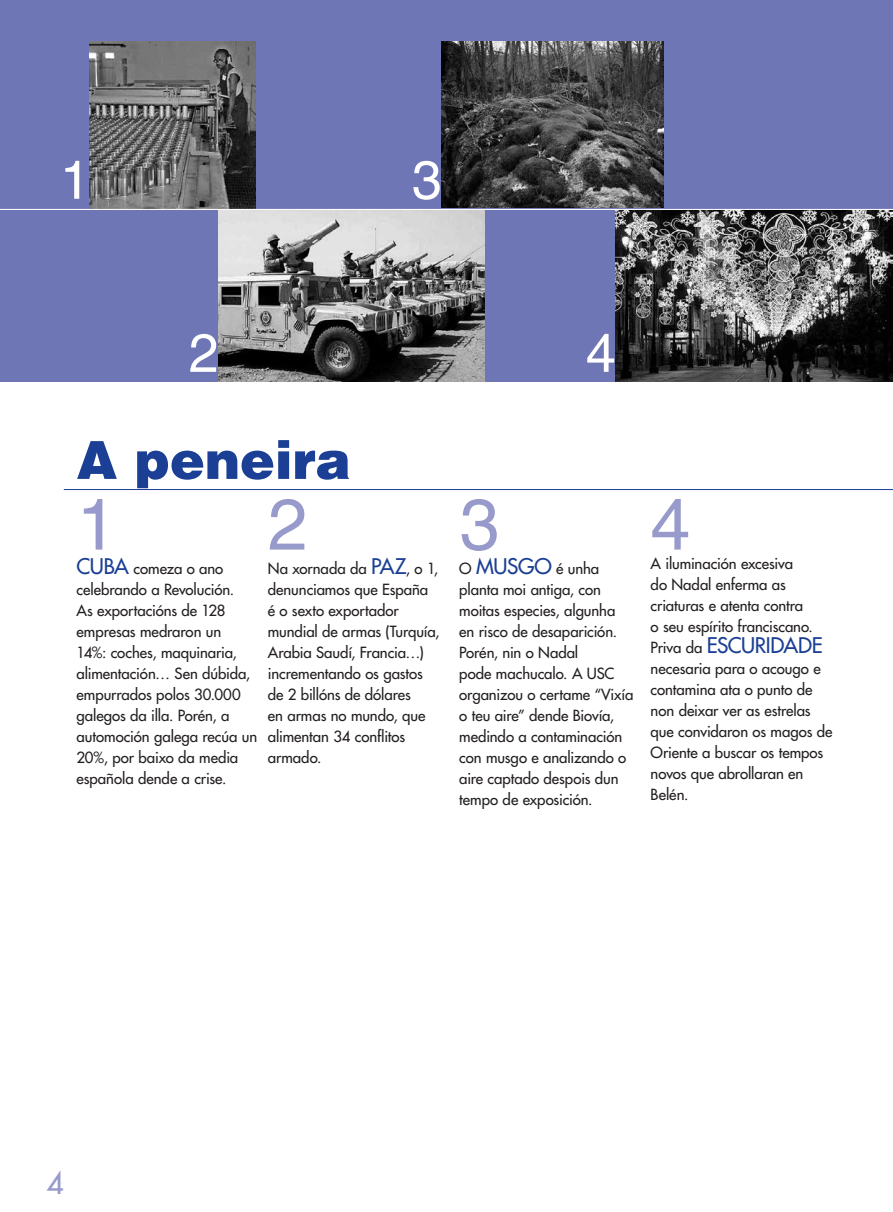
<style>
.page{position:relative;width:893px;height:1212px;background:#fff}
.page>*{position:absolute;margin:0;border:0;box-sizing:border-box;transform-origin:0 0}
.t1{font:72px "Helvetica LT Std";color:#979aca}
.t2{font:54px "Helvetica LT Std";color:#fff}
.t3{font:900 52.5px "Helvetica LT Std";color:#1b3f94}
.t4{font:500 30px "Futura Std";color:#979aca}
.t5{font:500 21px "Futura Std";letter-spacing:-.02em;color:#1b3f94}
.t6{font:500 15px/21px "Futura Std";letter-spacing:-.005em;color:#231f20}
.s1{font-size:21px;color:#1b3f94}
.s2{font-size:15px;color:#231f20}
</style>
<div class="page">
<hr style="left:64px;top:489px;width:829px;height:1px;background:#1b3f94">
<div style="left:0;top:0;width:893px;height:382px;background:#6f76b5"></div>
<img style="left:219px;top:210px;width:266px;height:172px">
<img style="left:616px;top:210px;width:277px;height:172px">
<img style="left:90px;top:41px;width:166px;height:168px">
<img style="left:442px;top:41px;width:221px;height:167px">
<hr style="left:0;top:209px;width:893px;height:1px;background:#fff">
<h2 class="t2" style="left:60px;top:148px;width:32px">1</h2>
<h2 class="t2" style="left:412px;top:148px;width:32px">3</h2>
<h2 class="t2" style="left:189px;top:322px;width:32px">2</h2>
<h2 class="t2" style="left:586px;top:322px;width:32px">4</h2>
<h3 class="t3" style="left:77px;top:426px;width:276px">A peneira</h3>
<h1 class="t1" style="left:77px;top:482px;width:42px">1</h1>
<h1 class="t1" style="left:268px;top:482px;width:42px">2</h1>
<h1 class="t1" style="left:459px;top:482px;width:42px">3</h1>
<h1 class="t1" style="left:650px;top:482px;width:42px">4</h1>
<p class="t6" style="left:77px;top:557px;width:182px"><span class="s1">CUBA</span> comeza o ano celebrando a Revolución.<br>As exportacións de 128 empresas medraron un<br>14%: coches, maquinaria, alimentación… Sen dúbida, empurrados polos 30.000 galegos da illa. Porén, a automoción galega recúa un<br>20%, por baixo da media española dende a crise.</p>
<p class="t6" style="left:268px;top:557px;width:173px">Na xornada da <span class="s1">PAZ</span>, o 1, denunciamos que España<br>é o sexto exportador mundial de armas (Turquía,<br>Arabia Saudí, Francia…) incrementando os gastos de 2 billóns de dólares<br>en armas no mundo, que alimentan 34 conflitos armado.</p>
<p class="t6" style="left:459px;top:557px;width:176px">O <span class="s1">MUSGO</span> é unha planta moi antiga, con moitas especies, algunha en risco de desaparición.<br>Porén, nin o Nadal<br>pode machucalo. A USC organizou o certame “Vixía o teu aire” dende Biovía, medindo a contaminación con musgo e analizando o aire captado despois dun tempo de exposición.</p>
<p class="t6" style="left:651px;top:553px;width:164px">A iluminación excesiva do Nadal enferma as criaturas e atenta contra o seu espírito franciscano.</p>
<h3 class="t5" style="left:651px;top:632px;width:174px"><span class="s2">Priva da</span> ESCURIDADE</h3>
<p class="t6" style="left:651px;top:658px;width:183px">necesaria para o acougo e contamina ata o punto de non deixar ver as estrelas que convidaron os magos de<br>Oriente a buscar os tempos novos que abrollaran en<br>Belén.</p>
<h3 class="t4" style="left:46px;top:1164px;width:19px">4</h3>
</div>
